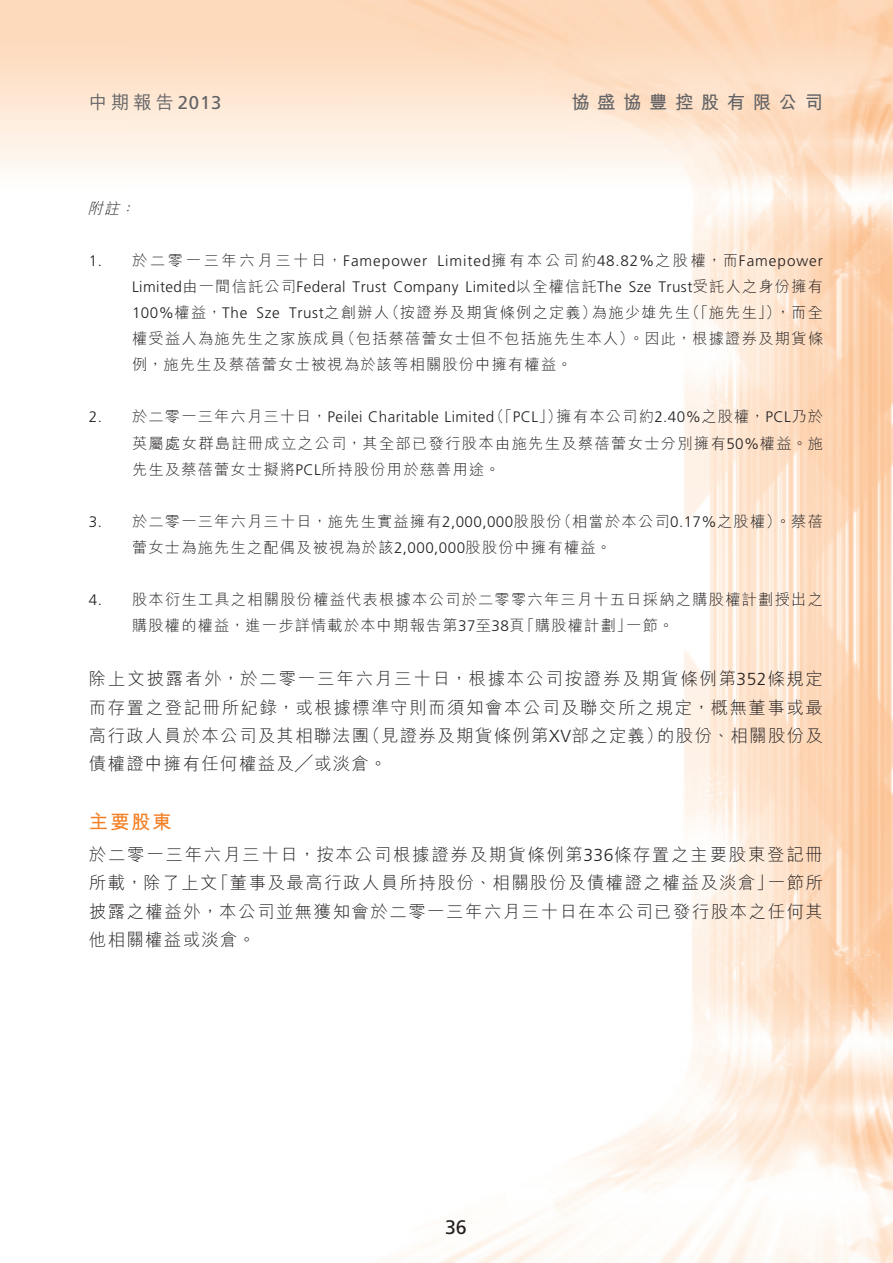
<style>
.page{position:relative;width:893px;height:1263px;background:#fff}
.page>*{position:absolute;margin:0;border:0;box-sizing:border-box;transform-origin:0 0}
.t1{font:19.65px "M Hei HK Bold B5 pc H";color:#f48026}
.t2{font:19.65px "Frutiger LT Std";color:#231f20}
.t3{font:18.45px "M Hei HK Bold B5 pc H";letter-spacing:.4em;color:#636366}
.t4{font:18.45px "M Hei HK Medium B5 pc H";color:#636366}
.t5{font:17.4px/28.3px "M Hei HK Light B5 pc H";letter-spacing:.08em;color:#231f20;text-align:justify}
.t6{font:15.15px/26.1px "M Hei HK Light B5 pc H";letter-spacing:.08em;color:#231f20}
.t7{font:300 15.15px/26.1px "Frutiger LT Std";letter-spacing:.03em;color:#231f20;text-align:right}
.t8{font:italic 15.15px "M Hei HK Light B5 pc H";color:#231f20}
.s1{font-family:"Frutiger LT Std"}
.s2{font-family:"M Hei HK Light B5 pc H";font-weight:400}
.s3{font-family:"Frutiger LT Std";font-weight:300}
</style>
<div class="page">
<img style="left:394px;top:249px;width:498px;height:1014px">
<svg style="left:0;top:0;width:126px;height:171px"></svg>
<img style="left:126px;top:0;width:766px;height:249px">
<p class="t4" style="left:89px;top:95px;width:134px">中期報告<span class="s1">2013</span></p>
<p class="t3" style="left:571px;top:95px;width:253px">協盛協豐控股有限公司</p>
<p class="t8" style="left:87px;top:202px;width:53px">附註：</p>
<p class="t7" style="left:89px;top:249px;width:735px">1. <span class="s2">於二零一三年六月三十日，</span>Famepower Limited<span class="s2">擁有本公司約</span>48.82%<span class="s2">之股權，而</span>Famepower<br>Limited<span class="s2">由一間信託公司</span>Federal Trust Company Limited<span class="s2">以全權信託</span>The Sze Trust<span class="s2">受託人之身份擁有</span></p>
<p class="t6" style="left:132px;top:301px;width:692px;text-align:justify"><span class="s3">100%</span>權益，<span class="s3">The Sze Trust</span>之創辦人（按證券及期貨條例之定義）為施少雄先生（「施先生」），而全權受益人為施先生之家族成員（包括蔡蓓蕾女士但不包括施先生本人）。因此，根據證券及期貨條例，施先生及蔡蓓蕾女士被視為於該等相關股份中擁有權益。</p>
<p class="t7" style="left:89px;top:406px;width:735px">2. <span class="s2">於二零一三年六月三十日，</span>Peilei Charitable Limited<span class="s2">（「</span>PCL<span class="s2">」）擁有本公司約</span>2.40%<span class="s2">之股權，</span>PCL<span class="s2">乃於</span></p>
<p class="t6" style="left:132px;top:432px;width:692px">英屬處女群島註冊成立之公司，其全部已發行股本由施先生及蔡蓓蕾女士分別擁有<span class="s3">50%</span>權益。施先生及蔡蓓蕾女士擬將<span class="s3">PCL</span>所持股份用於慈善用途。</p>
<p class="t6" style="left:132px;top:510px;width:692px;text-indent:-43px"><span class="s3">3.</span> 於二零一三年六月三十日，施先生實益擁有<span class="s3">2,000,000</span>股股份（相當於本公司<span class="s3">0.17%</span>之股權）。蔡蓓蕾女士為施先生之配偶及被視為於該<span class="s3">2,000,000</span>股股份中擁有權益。</p>
<p class="t6" style="left:132px;top:588px;width:692px;text-indent:-43px"><span class="s3">4.</span> 股本衍生工具之相關股份權益代表根據本公司於二零零六年三月十五日採納之購股權計劃授出之購股權的權益，進一步詳情載於本中期報告第<span class="s3">37</span>至<span class="s3">38</span>頁「購股權計劃」一節。</p>
<p class="t5" style="left:89px;top:667px;width:735px">除上文披露者外，於二零一三年六月三十日，根據本公司按證券及期貨條例第<span class="s3">352</span>條規定而存置之登記冊所紀錄，或根據標準守則而須知會本公司及聯交所之規定，概無董事或最高行政人員於本公司及其相聯法團（見證券及期貨條例第<span class="s3">XV</span>部之定義）的股份、相關股份及債權證中擁有任何權益及╱或淡倉。</p>
<p class="t1" style="left:89px;top:814px;width:84px">主要股東</p>
<p class="t5" style="left:89px;top:843px;width:735px">於二零一三年六月三十日，按本公司根據證券及期貨條例第<span class="s3">336</span>條存置之主要股東登記冊所載，除了上文「董事及最高行政人員所持股份、相關股份及債權證之權益及淡倉」一節所披露之權益外，本公司並無獲知會於二零一三年六月三十日在本公司已發行股本之任何其他相關權益或淡倉。</p>
<p class="t2" style="left:445px;top:1217px;width:23px">36</p>
</div>
